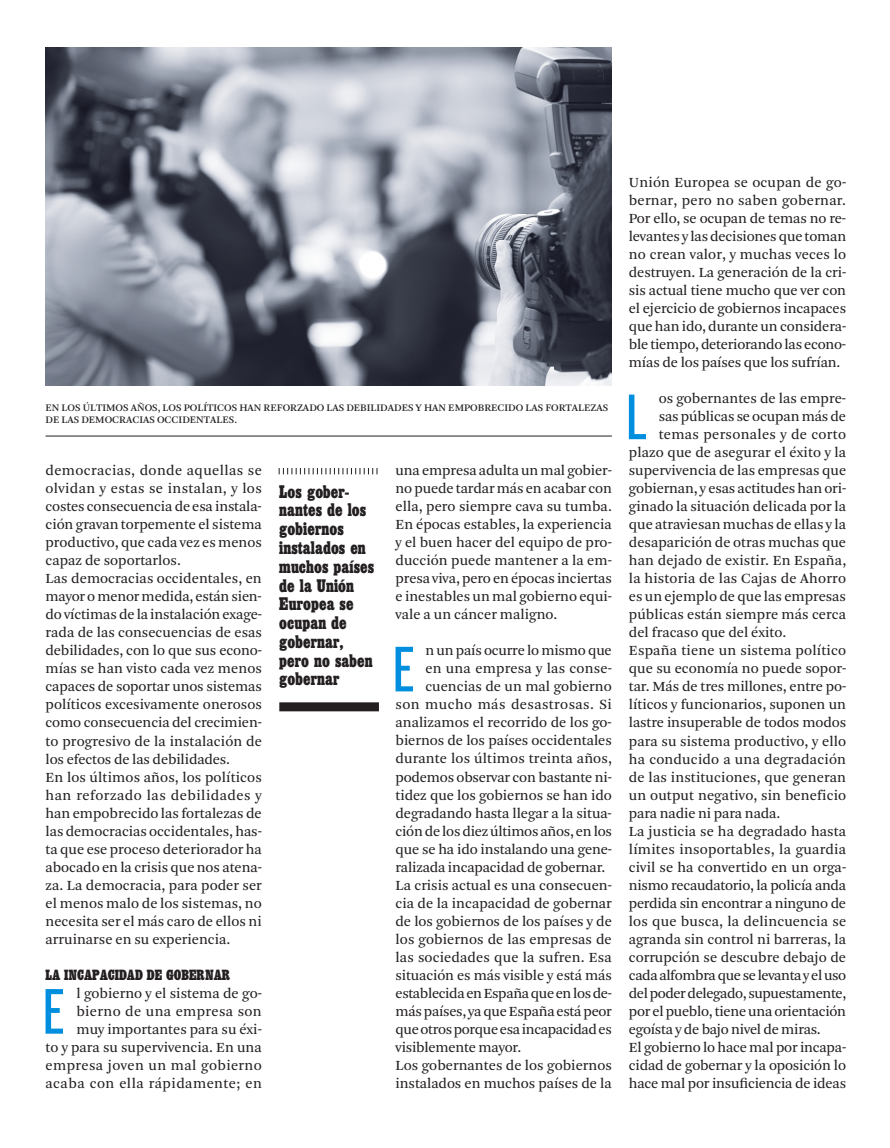
<style>
.page{position:relative;width:890px;height:1148px;background:#fff}
.page>*{position:absolute;margin:0;border:0;box-sizing:border-box;transform-origin:0 0}
.t1{font:66.9px "Knockout HTF28 Junior Featherwt";color:#008fde}
.t2{font:700 condensed 18px/18.8px "Egyptienne BQ";letter-spacing:.005em;color:#231f20}
.t3{font:14.7px/18px "Arnhem Blond";letter-spacing:-.005em;color:#231f20;text-align:justify}
.t4{font:14.7px/18px "Arnhem Blond";letter-spacing:.02em;color:#231f20;text-align:right}
.t5{font:14.7px "Arnhem Blond";letter-spacing:-.025em;color:#231f20}
.t6{font:14.7px "Arnhem Blond";letter-spacing:-.03em;color:#231f20}
.t7{font:14.7px "Arnhem Blond";letter-spacing:.025em;color:#231f20}
.t8{font:700 condensed 14.7px "Egyptienne BQ";letter-spacing:-.005em;color:#231f20}
.t9{font:10.5px/12px "Arnhem";color:#231f20}
</style>
<div class="page">
<div style="left:279px;top:702px;width:100px;height:9px;background:#231f20"></div>
<svg style="left:279px;top:468px;width:99px;height:6px"></svg>
<img style="left:46px;top:47px;width:566px;height:338px">
<hr style="left:46px;top:435px;width:566px;height:1px;background:#231f20">
<p class="t9" style="left:46px;top:401px;width:564px">EN LOS ÚLTIMOS AÑOS, LOS POLÍTICOS HAN REFORZADO LAS DEBILIDADES Y HAN EMPOBRECIDO LAS FORTALEZAS<br>DE LAS DEMOCRACIAS OCCIDENTALES.</p>
<p class="t3" style="left:46px;top:462px;width:218px;text-align:left">democracias, donde aquellas se olvidan y estas se instalan, y los costes consecuencia de esa instala&shy;ción gravan torpemente el sistema productivo, que cada vez es menos capaz de soportarlos.<br>Las democracias occidentales, en mayor o menor medida, están sien&shy;do víctimas de la instalación exage&shy;rada de las consecuencias de esas debilidades, con lo que sus econo&shy;mías se han visto cada vez menos capaces de soportar unos sistemas políticos excesivamente onerosos como consecuencia del crecimien&shy;to progresivo de la instalación de los efectos de las debilidades.<br>En los últimos años, los políticos han reforzado las debilidades y han empobrecido las fortalezas de las democracias occidentales, has&shy;ta que ese proceso deteriorador ha abocado en la crisis que nos atena&shy;za. La democracia, para poder ser el menos malo de los sistemas, no necesita ser el más caro de ellos ni arruinarse en su experiencia.</p>
<p class="t8" style="left:46px;top:966px;width:186px">LA INCAPACIDAD DE GOBERNAR</p>
<h1 class="t1" style="left:43px;top:977px;width:24px">E</h1>
<p class="t4" style="left:46px;top:984px;width:218px">l gobierno y el sistema de go&shy;bierno de una empresa son muy importantes para su éxi-<br>to y para su supervivencia. En una empresa joven un mal gobierno acaba con ella rápidamente; en</p>
<p class="t2" style="left:279px;top:482px;width:96px">Los gober&shy;nantes de los gobiernos instalados en muchos países de la Unión<br>Europea se ocupan de gobernar, pero no saben gobernar</p>
<p class="t3" style="left:395px;top:462px;width:218px">una empresa adulta un mal gobier&shy;no puede tardar más en acabar con ella, pero siempre cava su tumba.<br>En épocas estables, la experiencia y el buen hacer del equipo de pro&shy;ducción puede mantener a la em&shy;presa viva, pero en épocas inciertas e inestables un mal gobierno equi&shy;vale a un cáncer maligno.</p>
<h1 class="t1" style="left:392px;top:635px;width:24px">E</h1>
<p class="t3" style="left:425px;top:642px;width:188px">n un país ocurre lo mismo que</p>
<p class="t3" style="left:425px;top:660px;width:188px">en una empresa y las conse-</p>
<p class="t3" style="left:425px;top:678px;width:188px">cuencias de un mal gobierno</p>
<p class="t7" style="left:395px;top:696px;width:218px">son mucho más desastrosas. Si</p>
<p class="t3" style="left:395px;top:714px;width:218px">analizamos el recorrido de los go-</p>
<p class="t3" style="left:395px;top:732px;width:218px">biernos de los países occidentales</p>
<p class="t3" style="left:395px;top:750px;width:218px">durante los últimos treinta años,</p>
<p class="t3" style="left:395px;top:768px;width:218px">podemos observar con bastante ni-</p>
<p class="t3" style="left:395px;top:786px;width:218px">tidez que los gobiernos se han ido</p>
<p class="t3" style="left:395px;top:804px;width:218px">degradando hasta llegar a la situa-</p>
<p class="t3" style="left:395px;top:822px;width:218px">ción de los diez últimos años, en los</p>
<p class="t3" style="left:395px;top:840px;width:218px">que se ha ido instalando una gene-</p>
<p class="t3" style="left:395px;top:858px;width:211px">ralizada incapacidad de gobernar.</p>
<p class="t3" style="left:395px;top:876px;width:218px">La crisis actual es una consecuen-</p>
<p class="t3" style="left:395px;top:894px;width:218px">cia de la incapacidad de gobernar</p>
<p class="t3" style="left:395px;top:912px;width:218px">de los gobiernos de los países y de</p>
<p class="t3" style="left:395px;top:930px;width:218px">los gobiernos de las empresas de</p>
<p class="t3" style="left:395px;top:948px;width:218px">las sociedades que la sufren. Esa</p>
<p class="t3" style="left:395px;top:966px;width:218px">situación es más visible y está más</p>
<p class="t5" style="left:395px;top:984px;width:218px">establecida en España que en los de-</p>
<p class="t3" style="left:395px;top:1002px;width:218px">más países, ya que España está peor</p>
<p class="t5" style="left:395px;top:1020px;width:218px">que otros porque esa incapacidad es</p>
<p class="t3" style="left:395px;top:1038px;width:127px">visiblemente mayor.</p>
<p class="t3" style="left:395px;top:1056px;width:218px">Los gobernantes de los gobiernos</p>
<p class="t3" style="left:395px;top:1074px;width:218px">instalados en muchos países de la</p>
<p class="t3" style="left:629px;top:174px;width:219px">Unión Europea se ocupan de go&shy;bernar, pero no saben gobernar.<br>Por ello, se ocupan de temas no re&shy;levantes y las decisiones que toman no crean valor, y muchas veces lo destruyen. La generación de la cri&shy;sis actual tiene mucho que ver con el ejercicio de gobiernos incapaces que han ido, durante un considera&shy;ble tiempo, deteriorando las econo&shy;mías de los países que los sufrían.</p>
<h1 class="t1" style="left:626px;top:383px;width:23px">L</h1>
<p class="t3" style="left:658px;top:390px;width:189px">os gobernantes de las empre-</p>
<p class="t3" style="left:658px;top:408px;width:189px">sas públicas se ocupan más de</p>
<p class="t4" style="left:658px;top:426px;width:189px">temas personales y de corto</p>
<p class="t3" style="left:629px;top:444px;width:219px">plazo que de asegurar el éxito y la</p>
<p class="t3" style="left:629px;top:462px;width:219px">supervivencia de las empresas que</p>
<p class="t3" style="left:629px;top:480px;width:219px">gobiernan, y esas actitudes han ori-</p>
<p class="t3" style="left:629px;top:498px;width:219px">ginado la situación delicada por la</p>
<p class="t3" style="left:629px;top:516px;width:219px">que atraviesan muchas de ellas y la</p>
<p class="t3" style="left:629px;top:534px;width:219px">desaparición de otras muchas que</p>
<p class="t3" style="left:629px;top:552px;width:219px">han dejado de existir. En España,</p>
<p class="t3" style="left:629px;top:570px;width:219px">la historia de las Cajas de Ahorro</p>
<p class="t3" style="left:629px;top:588px;width:219px">es un ejemplo de que las empresas</p>
<p class="t3" style="left:629px;top:606px;width:219px">públicas están siempre más cerca</p>
<p class="t3" style="left:629px;top:624px;width:159px">del fracaso que del éxito.</p>
<p class="t3" style="left:629px;top:642px;width:219px">España tiene un sistema político</p>
<p class="t3" style="left:629px;top:660px;width:219px">que su economía no puede sopor-</p>
<p class="t3" style="left:629px;top:678px;width:219px">tar. Más de tres millones, entre po-</p>
<p class="t3" style="left:629px;top:696px;width:219px">líticos y funcionarios, suponen un</p>
<p class="t3" style="left:629px;top:714px;width:219px">lastre insuperable de todos modos</p>
<p class="t3" style="left:629px;top:732px;width:219px">para su sistema productivo, y ello</p>
<p class="t3" style="left:629px;top:750px;width:219px">ha conducido a una degradación</p>
<p class="t3" style="left:629px;top:768px;width:219px">de las instituciones, que generan</p>
<p class="t3" style="left:629px;top:786px;width:219px">un output negativo, sin beneficio</p>
<p class="t3" style="left:629px;top:804px;width:153px">para nadie ni para nada.</p>
<p class="t3" style="left:629px;top:822px;width:219px">La justicia se ha degradado hasta</p>
<p class="t3" style="left:629px;top:840px;width:219px">límites insoportables, la guardia</p>
<p class="t3" style="left:629px;top:858px;width:219px">civil se ha convertido en un orga-</p>
<p class="t3" style="left:629px;top:876px;width:219px">nismo recaudatorio, la policía anda</p>
<p class="t3" style="left:629px;top:894px;width:219px">perdida sin encontrar a ninguno de</p>
<p class="t3" style="left:629px;top:912px;width:219px">los que busca, la delincuencia se</p>
<p class="t3" style="left:629px;top:930px;width:219px">agranda sin control ni barreras, la</p>
<p class="t3" style="left:629px;top:948px;width:219px">corrupción se descubre debajo de</p>
<p class="t5" style="left:629px;top:966px;width:219px">cada alfombra que se levanta y el uso</p>
<p class="t6" style="left:629px;top:984px;width:219px">del poder delegado, supuestamente,</p>
<p class="t3" style="left:629px;top:1002px;width:219px">por el pueblo, tiene una orientación</p>
<p class="t3" style="left:629px;top:1020px;width:193px">egoísta y de bajo nivel de miras.</p>
<p class="t3" style="left:629px;top:1038px;width:219px">El gobierno lo hace mal por incapa-</p>
<p class="t3" style="left:629px;top:1056px;width:219px">cidad de gobernar y la oposición lo</p>
<p class="t3" style="left:629px;top:1074px;width:219px">hace mal por insuficiencia de ideas</p>
</div>
